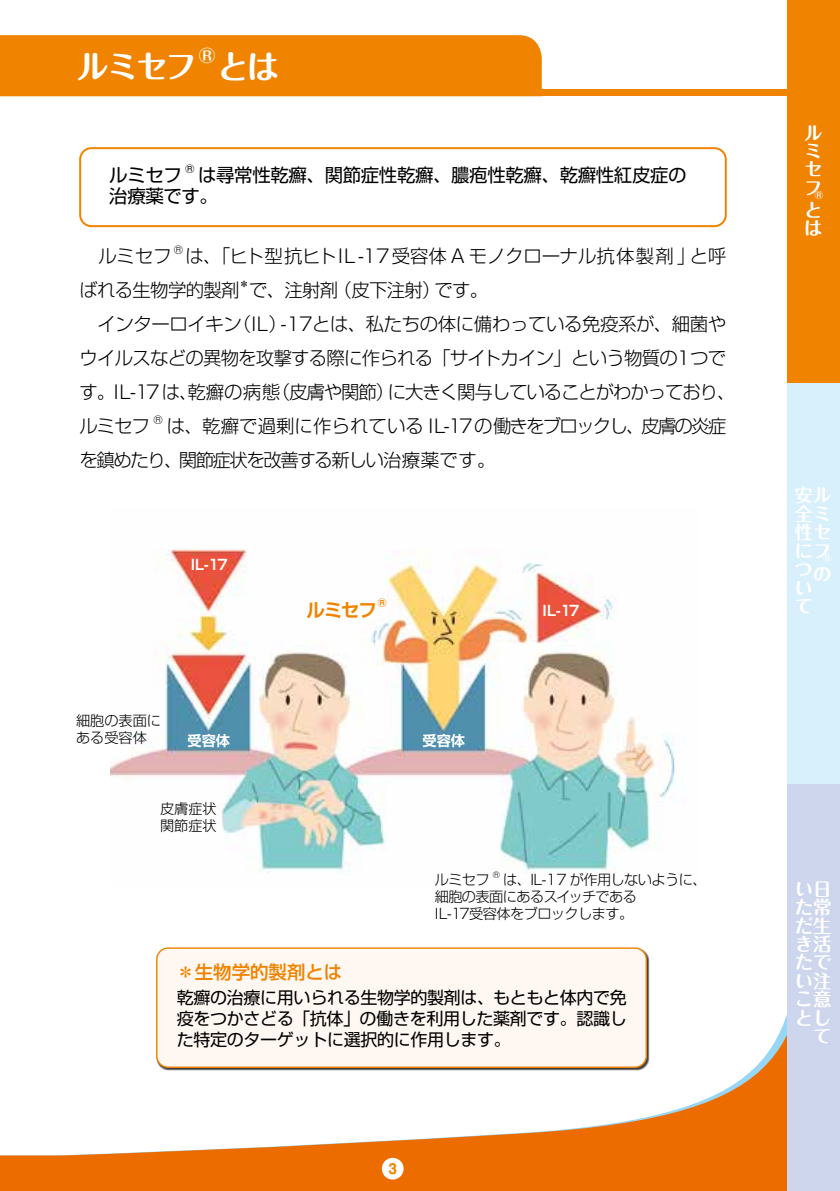
<style>
.page{position:relative;width:840px;height:1191px;background:#fff}
.page>*{position:absolute;margin:0;border:0;box-sizing:border-box;transform-origin:0 0}
.t1{font:700 32.6px "Maru Fo Pro";letter-spacing:-.09em;color:#fff}
.t2{font:700 19px "Maru Fo Pro";color:#fff}
.t3{font:300 18.4px/34px "Shin Go Pro";letter-spacing:-.04em;color:#000}
.t4{font:300 18.4px/34px "Shin Go Pro";letter-spacing:-.08em;color:#000}
.t5{font:300 18.4px/34px "Shin Go Pro";letter-spacing:-.01em;color:#000}
.t6{font:18.4px/21.2px "Shin Go Pro";letter-spacing:-.02em;color:#000}
.t7{font:700 18.4px/18.4px "Maru Fo Pro";color:#fff}
.t8{font:500 18.4px "Shin Go Pro";color:#f08300}
.t9{font:700 18.4px "Shin Go Pro De";color:#f08300}
.t10{font:17px/21.2px "Shin Go Pro";letter-spacing:-.02em;color:#000;text-align:justify}
.t11{font:300 14.2px/17px "Shin Go Pro";letter-spacing:-.04em;color:#000}
.t12{font:300 14.2px/17px "Shin Go Pro";color:#000}
.t13{font:700 14.2px "Shin Go Pro De";color:#fff}
.t14{font:700 13.2px "Shin M Go Pro";color:#f08300}
.t15{font:300 10.8px "Shin Go Pro";color:#000}
.t16{font:10.8px "Shin Go Pro";color:#000}
.t17{font:700 10.8px "Shin Go Pro De";color:#f08300}
.t18{font:700 10px "Maru Fo Pro";color:#fff}
.t19{font:300 8.2px "Shin Go Pro";color:#000}
</style>
<div class="page">
<svg style="left:0;top:766px;width:786px;height:425px"></svg>
<div style="left:381px;top:1157px;width:22px;height:22px;background:#fff;border-radius:50%"></div>
<div style="left:786px;top:0;width:53px;height:383px;background:#f08300"></div>
<div style="left:786px;top:384px;width:53px;height:400px;background:#d8effc"></div>
<div style="left:786px;top:784px;width:53px;height:407px;background:#cdd6ed"></div>
<div style="left:156px;top:947px;width:493px;height:123px;background:#000;opacity:.75"></div>
<div style="left:157px;top:948px;width:489px;height:119px;background:#fff8f2;border-radius:11px"></div>
<div style="left:156px;top:947px;width:490px;height:121px;border:1px solid #f08300;border-radius:11px"></div>
<div style="left:79px;top:147px;width:647px;height:80px;border:2px solid #f08300;border-radius:11px"></div>
<div style="left:0;top:35px;width:541px;height:61px;background:#f08300"></div>
<div style="left:519px;top:89px;width:267px;height:7px;background:#f08300"></div>
<img style="left:111px;top:549px;width:588px;height:338px">
<h1 class="t1" style="left:77px;top:40px;width:122px">ルミセフ</h1>
<p class="t2" style="left:198px;top:40px;width:19px">®</p>
<h1 class="t1" style="left:217px;top:40px;width:64px">とは</h1>
<p class="t6" style="left:109px;top:162px;width:74px">ルミセフ</p>
<p class="t16" style="left:185px;top:160px;width:11px">®</p>
<p class="t6" style="left:109px;top:162px;width:578px;text-indent:89px">は尋常性乾癬、関節症性乾癬、膿疱性乾癬、乾癬性紅皮症の治療薬です。</p>
<p class="t3" style="left:79px;top:237px;width:94px">　ルミセフ</p>
<p class="t15" style="left:174px;top:241px;width:11px">®</p>
<p class="t5" style="left:79px;top:237px;width:648px;text-indent:106px">は、「ヒト型抗ヒトIL-17受容体 A モノクローナル抗体製剤」と呼ばれる生物学的製剤</p>
<p class="t15" style="left:239px;top:275px;width:12px">＊</p>
<p class="t3" style="left:79px;top:271px;width:657px;text-indent:170px">で、注射剤（皮下注射）です。<br>　インターロイキン（IL）-17とは、私たちの体に備わっている免疫系が、細菌やウイルスなどの異物を攻撃する際に作られる「サイトカイン」という物質の1つです。IL-17 は、乾癬の病態（皮膚や関節）に大きく関与していることがわかっており、ルミセフ</p>
<p class="t15" style="left:153px;top:411px;width:11px">®</p>
<p class="t4" style="left:79px;top:407px;width:648px;text-indent:87px">は、乾癬で過剰に作られている IL-17の働きをブロックし、皮膚の炎症を鎮めたり、関節症状を改善する新しい治療薬です。</p>
<p class="t13" style="left:190px;top:552px;width:39px">IL-17</p>
<p class="t12" style="left:76px;top:710px;width:87px">細胞の表面にある受容体</p>
<p class="t13" style="left:187px;top:728px;width:44px">受容体</p>
<p class="t12" style="left:160px;top:798px;width:58px">皮膚症状関節症状</p>
<p class="t17" style="left:377px;top:594px;width:11px">®</p>
<p class="t9" style="left:306px;top:594px;width:72px">ルミセフ</p>
<p class="t13" style="left:542px;top:599px;width:39px">IL-17</p>
<p class="t13" style="left:422px;top:728px;width:44px">受容体</p>
<p class="t11" style="left:434px;top:869px;width:56px">ルミセフ</p>
<p class="t19" style="left:492px;top:868px;width:9px">®</p>
<p class="t11" style="left:434px;top:869px;width:273px;text-indent:68px">は、IL-17 が作用しないように、細胞の表面にあるスイッチである<br>IL-17受容体をブロックします。</p>
<p class="t8" style="left:176px;top:957px;width:167px">＊生物学的製剤とは</p>
<p class="t10" style="left:177px;top:984px;width:451px">乾癬の治療に用いられる生物学的製剤は、もともと体内で免疫をつかさどる「抗体」の働きを利用した薬剤です。認識した特定のターゲットに選択的に作用します。</p>
<p class="t14" style="left:388px;top:1157px;width:10px">3</p>
<p class="t7" style="left:803px;top:121px;width:19px;text-align:justify">ルミセフ</p>
<p class="t7" style="left:803px;top:198px;width:19px">とは</p>
<p class="t18" style="left:814px;top:187px;width:10px">®</p>
<p class="t7" style="left:794px;top:484px;width:37px">安ル全ミ性セにフついて</p>
<p class="t18" style="left:822px;top:550px;width:10px">®</p>
<p class="t7" style="left:812px;top:562px;width:19px">の</p>
<p class="t7" style="left:794px;top:877px;width:38px;text-align:right">い日た常だ生き活たでい注こ意として</p>
</div>
